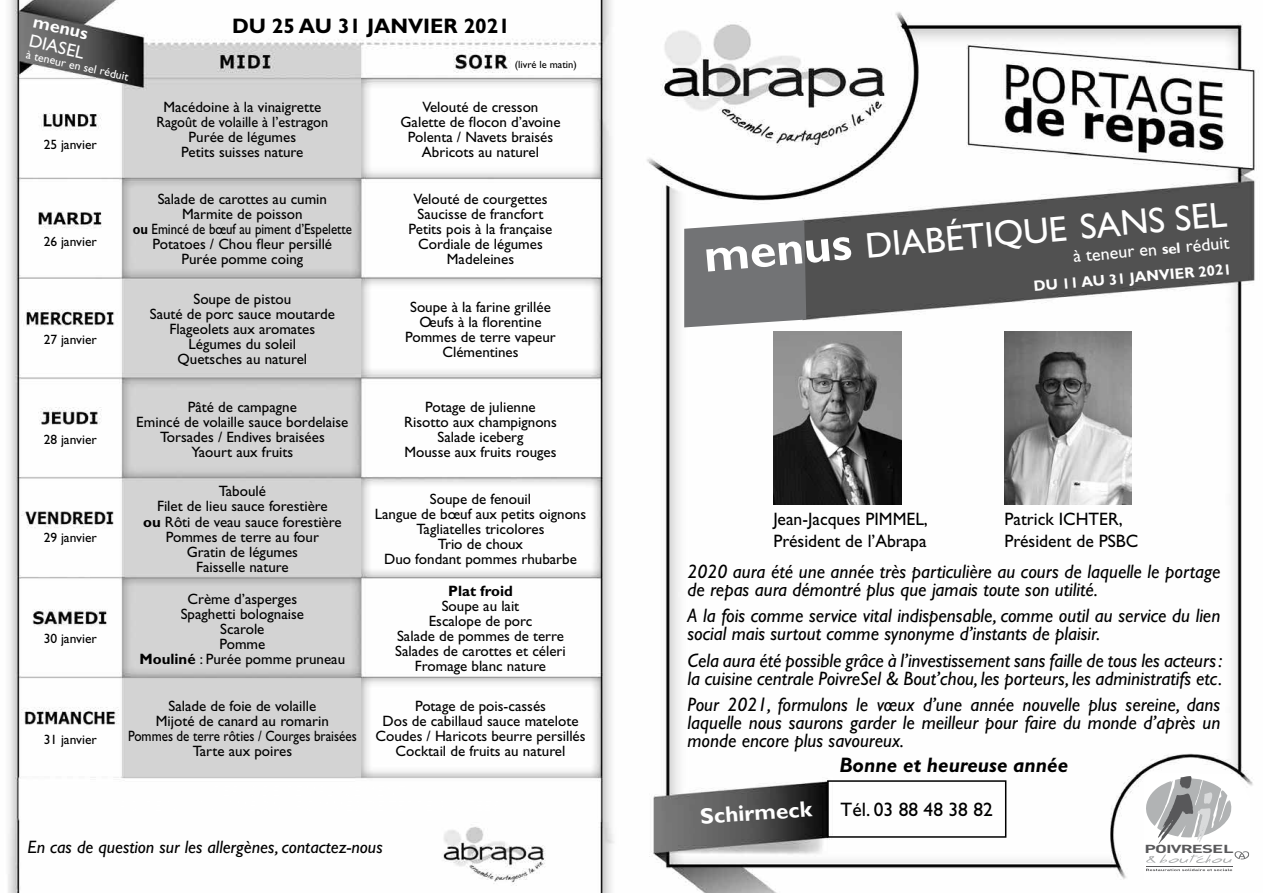
<style>
.page{position:relative;width:1263px;height:893px;background:#fff}
.page>*{position:absolute;margin:0;border:0;box-sizing:border-box;transform-origin:0 0}
.t1{font:36px "Gill Sans";color:#fff}
.t2{font:700 22.5px "Gill Sans";color:#fff}
.t3{font:italic 700 21px "Gill Sans Std";color:#000}
.t4{font:700 21px "Gill Sans";color:#000}
.t5{font:italic 19.5px/18px "Gill Sans Std";color:#000}
.t6{font:19.5px "Gill Sans";color:#000}
.t7{font:18px "Gill Sans Std";color:#000}
.t8{font:italic 18px "Gill Sans";color:#000}
.t9{font:18px "Gill Sans";color:#fff}
.t10{font:700 18px "Gill Sans";color:#fff}
.t11{font:15px/15px "Gill Sans";color:#000;text-align:center}
.t12{font:700 15px "Gill Sans";color:#fff}
.t13{font:700 15px "Gill Sans";color:#000}
.t14{font:13.5px "Gill Sans";color:#000}
.t15{font:12px "Gill Sans";color:#fff}
.t16{font:700 11.55px "DIN";letter-spacing:-.05em;color:#58585a;scale:1.6 1}
.t17{font:10.5px "Gill Sans";color:#000}
.s1{font-weight:700}
.s2{font-weight:700;font-size:48px}
.s3{font-weight:700;font-size:15px}
</style>
<div class="page">
<img style="left:8px;top:0;width:1248px;height:893px">
<svg style="left:1143px;top:772px;width:107px;height:108px"></svg>
<svg style="left:684px;top:220px;width:122px;height:107px"></svg>
<div style="left:827px;top:780px;width:179px;height:58px;border:2px solid #000"></div>
<img style="left:1005px;top:331px;width:127px;height:173px">
<img style="left:774px;top:331px;width:127px;height:173px">
<p class="t10" style="left:36px;top:11px;width:57px;rotate:13deg">menus</p>
<p class="t9" style="left:32px;top:30px;width:58px;rotate:13deg">DIASEL</p>
<p class="t15" style="left:28px;top:48px;width:106px;rotate:12deg">à teneur en sel réduit</p>
<h3 class="t4" style="left:232px;top:14px;width:279px">DU 25 AU 31 JANVIER 2021</h3>
<p class="t17" style="left:515px;top:59px;width:63px">(livré le matin)</p>
<p class="t14" style="left:44px;top:136px;width:55px">25 janvier</p>
<p class="t14" style="left:44px;top:234px;width:55px">26 janvier</p>
<p class="t14" style="left:44px;top:332px;width:55px">27 janvier</p>
<p class="t14" style="left:44px;top:432px;width:55px">28 janvier</p>
<p class="t14" style="left:44px;top:530px;width:55px">29 janvier</p>
<p class="t14" style="left:44px;top:630px;width:55px">30 janvier</p>
<p class="t14" style="left:44px;top:731px;width:55px">31 janvier</p>
<p class="t11" style="left:157px;top:99px;width:173px">Macédoine à la vinaigrette<br>Ragoût de volaille à l’estragon<br>Purée de légumes<br>Petits suisses nature</p>
<p class="t11" style="left:133px;top:192px;width:221px">Salade de carottes au cumin<br>Marmite de poisson<br><span class="s1">ou</span> Emincé de bœuf au piment d’Espelette<br>Potatoes / Chou fleur persillé<br>Purée pomme coing</p>
<p class="t11" style="left:150px;top:292px;width:187px">Soupe de pistou<br>Sauté de porc sauce moutarde<br>Flageolets aux aromates<br>Légumes du soleil<br>Quetsches au naturel</p>
<p class="t11" style="left:136px;top:399px;width:214px">Pâté de campagne<br>Emincé de volaille sauce bordelaise<br>Torsades / Endives braisées<br>Yaourt aux fruits</p>
<p class="t11" style="left:143px;top:484px;width:200px">Taboulé<br>Filet de lieu sauce forestière<br><span class="s1">ou</span> Rôti de veau sauce forestière<br>Pommes de terre au four<br>Gratin de légumes<br>Faisselle nature</p>
<p class="t11" style="left:140px;top:591px;width:207px">Crème d’asperges<br>Spaghetti bolognaise<br>Scarole<br>Pomme<br><span class="s1">Mouliné</span> : Purée pomme pruneau</p>
<p class="t11" style="left:128px;top:699px;width:230px">Salade de foie de volaille<br>Mijoté de canard au romarin<br>Pommes de terre rôties / Courges braisées<br>Tarte aux poires</p>
<p class="t11" style="left:400px;top:99px;width:161px">Velouté de cresson<br>Galette de flocon d’avoine<br>Polenta / Navets braisés<br>Abricots au naturel</p>
<p class="t11" style="left:409px;top:192px;width:145px">Velouté de courgettes<br>Saucisse de francfort<br>Petits pois à la française<br>Cordiale de légumes<br>Madeleines</p>
<p class="t11" style="left:405px;top:299px;width:152px">Soupe à la farine grillée<br>Oeufs à la florentine<br>Pommes de terre vapeur<br>Clémentines</p>
<p class="t11" style="left:404px;top:399px;width:154px">Potage de julienne<br>Risotto aux champignons<br>Salade iceberg<br>Mousse aux fruits rouges</p>
<p class="t11" style="left:375px;top:491px;width:213px">Soupe de fenouil<br>Langue de bœuf aux petits oignons<br>Tagliatelles tricolores<br>Trio de choux<br>Duo fondant pommes rhubarbe</p>
<p class="t13" style="left:448px;top:582px;width:66px">Plat froid</p>
<p class="t11" style="left:395px;top:599px;width:172px">Soupe au lait<br>Escalope de porc<br>Salade de pommes de terre<br>Salades de carottes et céleri<br>Fromage blanc nature</p>
<p class="t11" style="left:375px;top:699px;width:212px">Potage de pois-cassés<br>Dos de cabillaud sauce matelote<br>Coudes / Haricots beurre persillés<br>Cocktail de fruits au naturel</p>
<h1 class="t1" style="left:702px;top:239px;width:526px;rotate:-5deg"><span class="s2">menus</span> DIABÉTIQUE SANS SEL</h1>
<p class="t9" style="left:1072px;top:246px;width:158px;rotate:-5deg">à teneur en <span class="s3">sel</span> réduit</p>
<p class="t12" style="left:1033px;top:277px;width:200px;rotate:-5deg">DU 11 AU 31 JANVIER 2021</p>
<p class="t7" style="left:773px;top:509px;width:156px">Jean-Jacques PIMMEL,</p>
<p class="t7" style="left:1004px;top:509px;width:120px">Patrick ICHTER,</p>
<p class="t7" style="left:773px;top:531px;width:155px">Président de l’Abrapa</p>
<p class="t7" style="left:1004px;top:531px;width:135px">Président de PSBC</p>
<h3 class="t5" style="left:687px;top:562px;width:534px">2020 aura été une année très particulière au cours de laquelle le portage de repas aura démontré plus que jamais toute son utilité.</h3>
<h3 class="t5" style="left:687px;top:607px;width:534px">A la fois comme service vital indispensable, comme outil au service du lien social mais surtout comme synonyme d’instants de plaisir.</h3>
<h3 class="t5" style="left:687px;top:651px;width:536px">Cela aura été possible grâce à l’investissement sans faille de tous les acteurs: la cuisine centrale PoivreSel &amp; Bout’chou, les porteurs, les administratifs etc.</h3>
<h3 class="t5" style="left:687px;top:696px;width:534px;text-align:justify">Pour 2021, formulons le vœux d’une année nouvelle plus sereine, dans laquelle nous saurons garder le meilleur pour faire du monde d’après un monde encore plus savoureux.</h3>
<h3 class="t3" style="left:839px;top:753px;width:230px">Bonne et heureuse année</h3>
<h2 class="t2" style="left:699px;top:803px;width:113px;rotate:-4deg">Schirmeck</h2>
<h3 class="t6" style="left:841px;top:798px;width:154px">Tél. 03 88 48 38 82</h3>
<h2 class="t2" style="left:687px;top:805px;width:118px;rotate:-4deg">Strasbourg</h2>
<h3 class="t6" style="left:923px;top:798px;width:71px">37 22 31</h3>
<p class="t8" style="left:28px;top:836px;width:357px">En cas de question sur les allergènes, contactez-nous</p>
<p class="t16" style="left:1144px;top:841px;width:57px">POIVRESEL</p>
</div>
